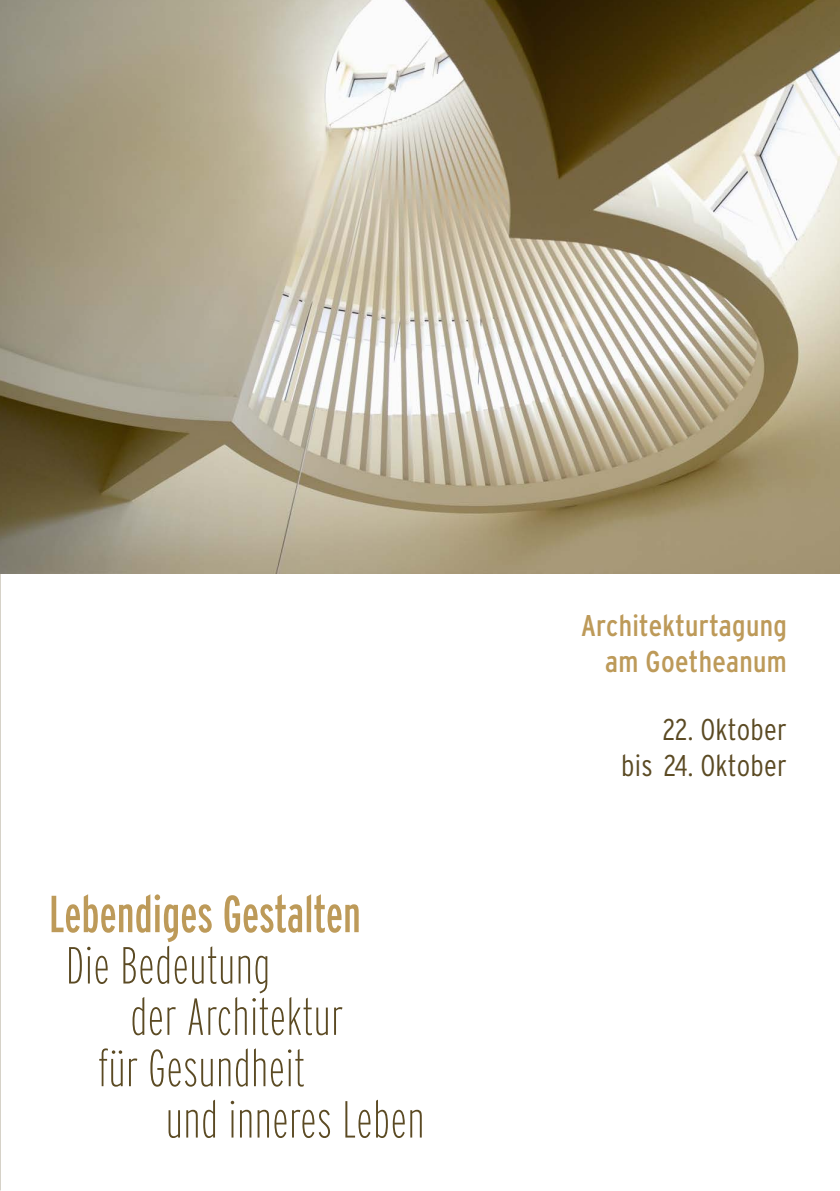
<style>
.page{position:relative;width:840px;height:1191px;background:#fff}
.page>*{position:absolute;margin:0;border:0;box-sizing:border-box;transform-origin:0 0}
.t1{font:200 52px "Interstate Compressed";letter-spacing:.02em;color:#5b4a23}
.t2{font:52px "Interstate Compressed";color:#bd9a59}
.t3{font:30px/36px "Interstate Condensed";letter-spacing:.01em;color:#bd9a59;text-align:right}
.t4{font:300 30px/36px "Interstate Condensed";letter-spacing:.01em;color:#5b4a23;text-align:right}
</style>
<div class="page">
<img style="left:0;top:0;width:839px;height:573px">
<p class="t2" style="left:49px;top:885px;width:313px">Lebendiges Gestalten</p>
<p class="t1" style="left:66px;top:936px;width:205px">Die Bedeutung</p>
<p class="t1" style="left:130px;top:987px;width:213px">der Architektur</p>
<p class="t1" style="left:98px;top:1038px;width:208px">für Gesundheit</p>
<p class="t1" style="left:166px;top:1090px;width:259px">und inneres Leben</p>
<p class="t3" style="left:581px;top:607px;width:207px">Architekturtagung am Goetheanum</p>
<p class="t4" style="left:620px;top:711px;width:167px">22. Oktober<br>bis 24. Oktober</p>
</div>
